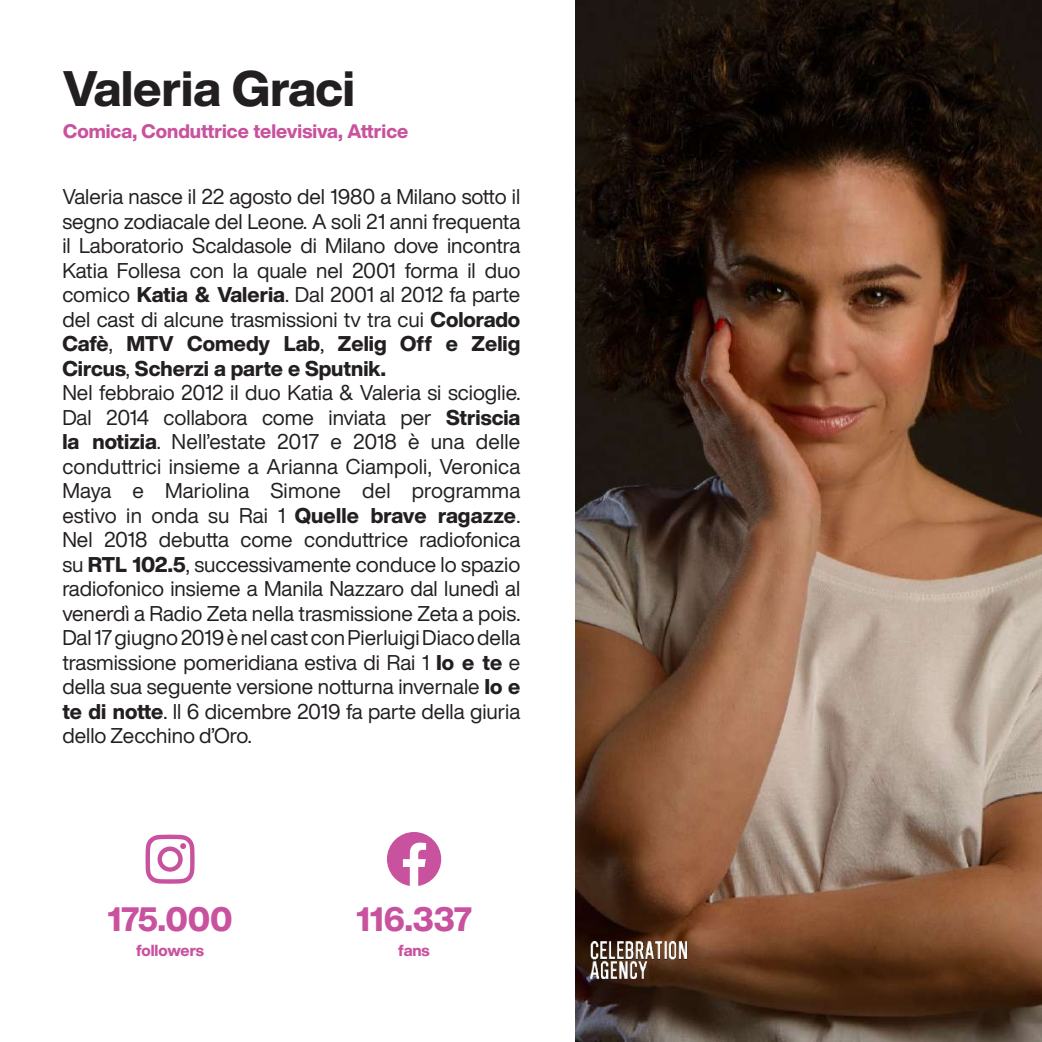
<style>
.page{position:relative;width:1042px;height:1042px;background:#fff}
.page>*{position:absolute;margin:0;border:0;box-sizing:border-box;transform-origin:0 0}
.t1{font:800 49px "Helvetica Now Display";color:#231f20}
.t2{font:800 33.25px "Helvetica Now Display";letter-spacing:-.005em;color:#c9529e}
.t3{font:21px/24.5px "Helvetica Now Display";color:#231f20}
.t4{font:800 19.25px "Helvetica Now Display";color:#c9529e}
.t5{font:800 15.75px "Helvetica Now Display";color:#c9529e}
.s1{font-weight:800}
</style>
<div class="page">
<img style="left:575px;top:0;width:467px;height:1042px">
<img style="left:590px;top:942px;width:97px;height:36px">
<h1 class="t1" style="left:63px;top:54px;width:293px">Valeria Graci</h1>
<p class="t4" style="left:63px;top:118px;width:347px">Comica, Conduttrice televisiva, Attrice</p>
<p class="t3" style="left:62px;top:184px;width:459px">Valeria nasce il 22 agosto del 1980 a Milano sotto il segno zodiacale del Leone. A soli 21 anni frequenta il Laboratorio Scaldasole di Milano dove incontra Katia Follesa con la quale nel 2001 forma il duo comico <span class="s1">Katia &amp; Valeria</span>. Dal 2001 al 2012 fa parte del cast di alcune trasmissioni tv tra cui <span class="s1">Colorado Cafè</span>, <span class="s1">MTV Comedy Lab</span>, <span class="s1">Zelig Off e Zelig Circus</span>, <span class="s1">Scherzi a parte e Sputnik.<br></span>Nel febbraio 2012 il duo Katia &amp; Valeria si scioglie.<br>Dal 2014 collabora come inviata per <span class="s1">Striscia la notizia</span>. Nell’estate 2017 e 2018 è una delle conduttrici insieme a Arianna Ciampoli, Veronica Maya e Mariolina Simone del programma estivo in onda su Rai 1 <span class="s1">Quelle brave ragazze</span>.<br>Nel 2018 debutta come conduttrice radiofonica su <span class="s1">RTL 102.5</span>, successivamente conduce lo spazio radiofonico insieme a Manila Nazzaro dal lunedì al venerdì a Radio Zeta nella trasmissione Zeta a pois.<br>Dal 17 giugno 2019 è nel cast con Pierluigi Diaco della trasmissione pomeridiana estiva di Rai 1 <span class="s1">Io e te</span> e della sua seguente versione notturna invernale <span class="s1">Io e te di notte</span>. Il 6 dicembre 2019 fa parte della giuria dello Zecchino d’Oro.</p>
<h2 class="t2" style="left:108px;top:895px;width:127px">175.000</h2>
<h2 class="t2" style="left:356px;top:895px;width:117px">116.337</h2>
<p class="t5" style="left:136px;top:940px;width:70px">followers</p>
<p class="t5" style="left:398px;top:940px;width:33px">fans</p>
</div>
